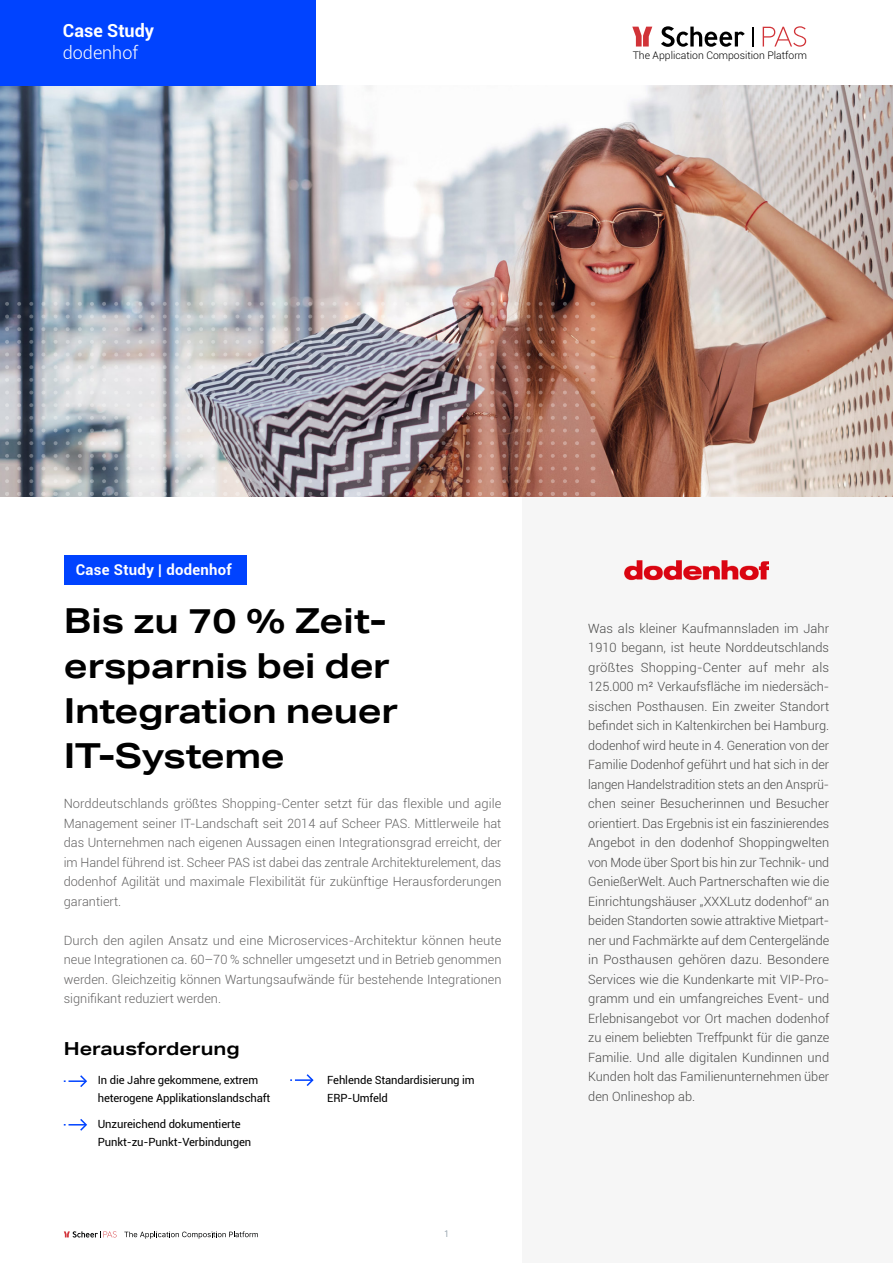
<style>
.page{position:relative;width:893px;height:1263px;background:#fff}
.page>*{position:absolute;margin:0;border:0;box-sizing:border-box;transform-origin:0 0}
.t1{font:700 34.5px/45px "Aktiv Grotesk Ex";letter-spacing:-.01em;color:#000}
.t2{font:700 18px/22.5px "Roboto";color:#fff}
._8_5_13_75__Fließtex{font:700 18px "Aktiv Grotesk Ex";color:#000}
.t3{font:700 14.85px "Roboto";letter-spacing:.02em;color:#fff}
._8_5_13_75__Fließtex-2{font:300 12.75px/19.5px "Roboto";color:#4a4a49;text-align:justify}
._8_5_13_75__Fließtex-3{font:300 12.75px/19.5px "Roboto";color:#646363;text-align:justify}
._8_5_13_75__Fließtex-4{font:11.25px/18px "Roboto";letter-spacing:-.01em;color:#000}
.t4{font:300 10.5px "Roboto";color:#000}
.t5{font:9px "Inter";color:#7d8d9a}
.s1{font-weight:300}
</style>
<div class="page">
<div style="left:523px;top:496px;width:370px;height:767px;background:#f6f6f6"></div>
<img style="left:0;top:85px;width:893px;height:411px">
<svg style="left:0;top:302px;width:586px;height:4px;background:#b0a8ab"></svg>
<img style="left:0;top:314px;width:586px;height:4px">
<svg style="left:0;top:327px;width:586px;height:4px;background:#aba1a3"></svg>
<svg style="left:0;top:340px;width:586px;height:4px;background:#afa5a7"></svg>
<svg style="left:0;top:352px;width:586px;height:4px;background:#aea1a2"></svg>
<svg style="left:0;top:365px;width:586px;height:4px;background:#b0a5a8"></svg>
<svg style="left:0;top:378px;width:586px;height:4px;background:#aea4a8"></svg>
<svg style="left:0;top:390px;width:586px;height:4px;background:#aea5aa"></svg>
<svg style="left:0;top:403px;width:586px;height:4px;background:#aea3a6"></svg>
<svg style="left:0;top:416px;width:586px;height:4px;background:#a79b9e"></svg>
<svg style="left:0;top:428px;width:586px;height:4px;background:#9c9194"></svg>
<svg style="left:0;top:441px;width:586px;height:4px;background:#a99c9e"></svg>
<svg style="left:0;top:454px;width:586px;height:4px;background:#a19293"></svg>
<svg style="left:0;top:466px;width:586px;height:4px;background:#9d8c8c"></svg>
<svg style="left:0;top:479px;width:586px;height:4px;background:#af9e9c"></svg>
<svg style="left:0;top:492px;width:586px;height:4px;background:#ac9998"></svg>
<div style="left:64px;top:555px;width:183px;height:30px;background:#0043ff"></div>
<img style="left:624px;top:560px;width:145px;height:21px">
<svg style="left:64px;top:1075px;width:23px;height:12px"></svg>
<svg style="left:64px;top:1119px;width:23px;height:12px"></svg>
<svg style="left:290px;top:1074px;width:24px;height:12px"></svg>
<svg style="left:753px;top:27px;width:1px;height:20px"></svg>
<svg style="left:763px;top:26px;width:43px;height:21px"></svg>
<svg style="left:632px;top:27px;width:20px;height:20px"></svg>
<svg style="left:661px;top:26px;width:84px;height:21px"></svg>
<svg style="left:124px;top:1231px;width:134px;height:8px"></svg>
<svg style="left:64px;top:1231px;width:53px;height:6px"></svg>
<div style="left:0;top:0;width:315px;height:85px;background:#0043ff"></div>
<p class="t2" style="left:63px;top:18px;width:93px">Case Study <span class="s1">dodenhof</span></p>
<p class="t4" style="left:633px;top:48px;width:176px">The Application Composition Platform</p>
<p class="t3" style="left:76px;top:559px;width:158px">Case Study | dodenhof</p>
<p class="t1" style="left:64px;top:598px;width:336px">Bis zu 70 % Zeit&shy;ersparnis bei der<br>Integration neuer<br>IT-Systeme</p>
<p class="_8_5_13_75__Fließtex-3" style="left:64px;top:794px;width:439px">Norddeutschlands größtes Shopping-Center setzt für das flexible und agile Management seiner IT-Landschaft seit 2014 auf Scheer PAS. Mittlerweile hat das Unternehmen nach eigenen Aussagen einen Integrationsgrad erreicht, der im Handel führend ist. Scheer PAS ist dabei das zentrale Architekturelement, das dodenhof Agilität und maximale Flexibilität für zukünftige Herausforderungen garantiert.</p>
<p class="_8_5_13_75__Fließtex-3" style="left:64px;top:930px;width:439px">Durch den agilen Ansatz und eine Microservices-Architektur können heute neue Integrationen ca. 60–70 % schneller umgesetzt und in Betrieb genommen werden. Gleichzeitig können Wartungsaufwände für bestehende Integrationen signifikant reduziert werden.</p>
<p class="_8_5_13_75__Fließtex" style="left:64px;top:1037px;width:178px">Herausforderung</p>
<p class="_8_5_13_75__Fließtex-4" style="left:98px;top:1070px;width:174px">In die Jahre gekommene, extrem heterogene Applikationslandschaft</p>
<p class="_8_5_13_75__Fließtex-4" style="left:98px;top:1114px;width:155px">Unzureichend dokumentierte<br>Punkt-zu-Punkt-Verbindungen</p>
<p class="_8_5_13_75__Fließtex-4" style="left:327px;top:1070px;width:149px">Fehlende Standardisierung im<br>ERP-Umfeld</p>
<p class="t5" style="left:444px;top:1227px;width:6px">1</p>
<p class="_8_5_13_75__Fließtex-2" style="left:588px;top:618px;width:243px">Was als kleiner Kaufmannsladen im Jahr 1910 begann, ist heute Norddeutschlands größtes Shopping-Center auf mehr als 125.000 m² Verkaufsfläche im niedersäch&shy;sischen Posthausen. Ein zweiter Standort befindet sich in Kaltenkirchen bei Hamburg. dodenhof wird heute in 4. Generation von der Familie Dodenhof geführt und hat sich in der langen Handelstradition stets an den Ansprü&shy;chen seiner Besucherinnen und Besucher orientiert. Das Ergebnis ist ein faszinierendes Angebot in den dodenhof Shoppingwelten von Mode über Sport bis hin zur Technik- und GenießerWelt. Auch Partnerschaften wie die Einrichtungshäuser „XXXLutz dodenhof“ an beiden Standorten sowie attraktive Mietpart&shy;ner und Fachmärkte auf dem Centergelände in Posthausen gehören dazu. Besondere Services wie die Kundenkarte mit VIP-Pro&shy;gramm und ein umfangreiches Event- und Erlebnisangebot vor Ort machen dodenhof zu einem beliebten Treffpunkt für die ganze Familie. Und alle digitalen Kundinnen und Kunden holt das Familienunternehmen über den Onlineshop ab.</p>
</div>
